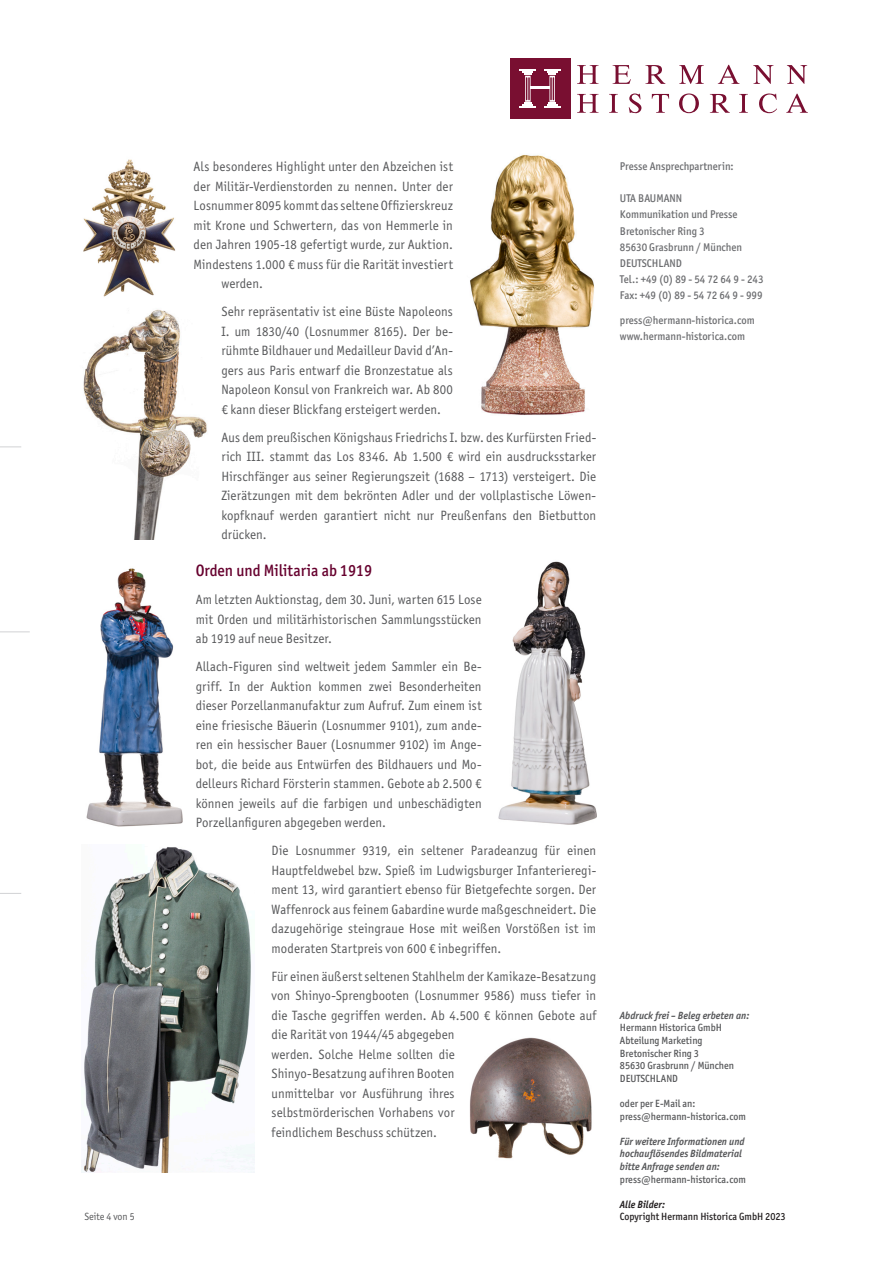
<style>
.page{position:relative;width:893px;height:1263px;background:#fff}
.page>*{position:absolute;margin:0;border:0;box-sizing:border-box;transform-origin:0 0}
.t1{font:500 16.5px "Officina Sans ITC Pro";color:#66002e;scale:.95 1}
.t2{font:13.5px/19.5px "Officina Sans ITC Std";letter-spacing:.015em;color:#57585a;text-align:justify;scale:.95 1}
.t3{font:500 11.25px/16.2px "Officina Sans ITC Pro";color:#6c6d70;scale:.95 1}
.t4{font:500 10.5px/12.6px "Officina Sans ITC Pro";color:#57585a;scale:.95 1}
.t5{font:italic 700 10.5px/12.6px "Officina Sans ITC Pro";color:#57585a;scale:.95 1}
.t6{font:500 10.5px "Officina Sans ITC Pro";color:#231f20;scale:.95 1}
.t7{font:italic 700 10.5px "Officina Sans ITC Pro";color:#231f20;scale:.95 1}
.t8{font:10.5px "Officina Sans ITC Std";color:#57585a;scale:.95 1}
</style>
<div class="page">
<svg style="left:0;top:446px;width:21px;height:1px"></svg>
<hr style="left:0;top:631px;width:30px;height:1px;background:#d1d2d4">
<svg style="left:0;top:893px;width:21px;height:1px"></svg>
<svg style="left:577px;top:65px;width:21px;height:19px"></svg>
<svg style="left:613px;top:65px;width:18px;height:19px"></svg>
<svg style="left:645px;top:65px;width:20px;height:19px"></svg>
<svg style="left:679px;top:65px;width:25px;height:19px"></svg>
<svg style="left:718px;top:65px;width:21px;height:19px"></svg>
<svg style="left:753px;top:65px;width:20px;height:19px"></svg>
<svg style="left:787px;top:65px;width:20px;height:19px"></svg>
<svg style="left:577px;top:94px;width:21px;height:19px"></svg>
<svg style="left:609px;top:94px;width:9px;height:19px"></svg>
<svg style="left:629px;top:94px;width:12px;height:19px"></svg>
<svg style="left:652px;top:94px;width:17px;height:19px"></svg>
<svg style="left:679px;top:94px;width:20px;height:19px"></svg>
<svg style="left:710px;top:94px;width:20px;height:19px"></svg>
<svg style="left:739px;top:94px;width:9px;height:19px"></svg>
<svg style="left:759px;top:94px;width:18px;height:19px"></svg>
<svg style="left:786px;top:94px;width:22px;height:19px"></svg>
<div style="left:510px;top:58px;width:60px;height:61px;background:#790f31"></div>
<hr style="left:530px;top:87px;width:20px;height:2px;background:#fff">
<svg style="left:520px;top:70px;width:16px;height:38px"></svg>
<svg style="left:544px;top:70px;width:16px;height:38px"></svg>
<img style="left:498px;top:561px;width:99px;height:264px">
<img style="left:83px;top:159px;width:93px;height:138px">
<img style="left:470px;top:155px;width:125px;height:260px">
<img style="left:86px;top:568px;width:97px;height:259px">
<img style="left:83px;top:309px;width:124px;height:230px">
<img style="left:469px;top:1037px;width:123px;height:122px">
<img style="left:82px;top:847px;width:173px;height:325px">
<p class="t8" style="left:84px;top:1211px;width:55px">Seite 4 von 5</p>
<p class="t2" style="left:194px;top:157px;width:274px">Als besonderes Highlight unter den Abzeichen ist</p>
<p class="t2" style="left:194px;top:176px;width:274px">der Militär-Verdienstorden zu nennen. Unter der</p>
<p class="t2" style="left:194px;top:196px;width:274px">Losnummer 8095 kommt das seltene Offizierskreuz</p>
<p class="t2" style="left:194px;top:215px;width:274px">mit Krone und Schwertern, das von H emmerle in</p>
<p class="t2" style="left:194px;top:235px;width:274px">den Jahren 1905-18 gefertigt wurde, zur Auktion.</p>
<p class="t2" style="left:194px;top:254px;width:274px">Mindestens 1.000 € muss für die Rarität investiert</p>
<p class="t2" style="left:221px;top:274px;width:45px">werden.</p>
<p class="t2" style="left:221px;top:302px;width:245px">Sehr repräsentativ ist eine Büste Napoleons I. um 1830/40 (Losnummer 8165). Der be&shy;rühmte Bildhauer und Medailleur David d’An&shy;gers aus Paris entwarf die Bronzestatue als Napoleon Konsul von Frankreich war. Ab 800 € kann dieser Blickfang ersteigert werden.</p>
<p class="t2" style="left:221px;top:427px;width:396px">Aus dem preußischen Königshaus Friedrichs I. bzw. des Kurfürsten Fried&shy;rich III. stammt das Los 8346. Ab 1.500 € wird ein ausdrucksstarker Hirschfänger aus seiner Regierungszeit (1688 – 1713) versteigert. Die Zierätzungen mit dem bekrönten Adler und der vollplastische Löwen&shy;kopfknauf werden garantiert nicht nur Preußenfans den Bietbutton drücken.</p>
<p class="t1" style="left:196px;top:561px;width:187px">Orden und Militaria ab 1919</p>
<p class="t2" style="left:196px;top:590px;width:302px">Am letzten Auktionstag, dem 30. Juni, warten 615 Lose mit Orden und militärhistorischen Sammlungsstücken ab 1919 auf neue Besitzer.</p>
<p class="t2" style="left:196px;top:657px;width:302px">Allach-Figuren sind weltweit jedem Sammler ein Be&shy;griff. In der Auktion kommen zwei Besonderheiten dieser Porzellanmanufaktur zum Aufruf. Zum einem ist eine friesische Bäuerin (Losnummer 9101), zum ande&shy;ren ein hessischer Bauer (Losnummer 9102) im Ange&shy;bot, die beide aus Entwürfen des Bildhauers und Mo&shy;delleurs Richard Försterin stammen. Gebote ab 2.500 € können jeweils auf die farbigen und unbeschädigten Porzellanfiguren abgegeben werden.</p>
<p class="t2" style="left:272px;top:841px;width:343px">Die Losnummer 9319, ein seltener Paradeanzug für einen H auptfeldwebel bzw. Spieß im Ludwigsburger Infanterieregi&shy;ment 13, wird garantiert ebenso für Bietgefechte sorgen. Der Waffenrock aus feinem Gabardine wurde maßgeschneidert. Die dazugehörige steingraue H ose mit weißen Vorstößen ist im moderaten Startpreis von 600 € inbegriffen.</p>
<p class="t2" style="left:272px;top:966px;width:343px;text-align:left">Für einen äußerst seltenen Stahlhelm der Kamikaze-Besatzung von Shinyo-Sprengbooten (Losnummer 9586) muss tiefer in die Tasche gegriffen werden. Ab 4.500 € können Gebote auf die Rarität von 1944/45 abgegeben<br>werden. Solche H elme sollten die<br>Shinyo-Besatzung auf ihren Booten<br>unmittelbar vor Ausführung ihres<br>selbstmörderischen Vorhabens vor<br>feindlichem Beschuss schützen.</p>
<p class="t3" style="left:620px;top:158px;width:121px">Presse Ansprechpartnerin:</p>
<p class="t3" style="left:620px;top:190px;width:152px">Uta Bau mann<br>Kommunikation und Presse<br>Bretonischer Ring 3<br>85630 Grasbrunn / München<br>DEUTSCHLAND<br>Tel.: +49 (0) 89 - 54 72 64 9 - 243<br>Fax: +49 (0) 89 - 54 72 64 9 - 999</p>
<p class="t3" style="left:620px;top:312px;width:143px">press@hermann-historica.com www.hermann-historica.com</p>
<p class="t5" style="left:620px;top:1009px;width:138px">Abdruck frei – Beleg erbeten an:</p>
<p class="t4" style="left:620px;top:1021px;width:122px">Hermann Historica GmbH<br>Abteilung Marketing<br>Bretonischer Ring 3<br>85630 Grasbrunn / München<br>DEUTSCHLAN D</p>
<p class="t4" style="left:620px;top:1097px;width:134px">oder per E-Mail an: press@hermann-historica.com</p>
<p class="t5" style="left:620px;top:1135px;width:133px">Für weitere Informationen und hochauflösendes Bildmaterial bitte Anfrage senden an:</p>
<p class="t4" style="left:620px;top:1173px;width:134px">press@hermann-historica.com</p>
<p class="t7" style="left:620px;top:1198px;width:49px">Alle Bilder:</p>
<p class="t6" style="left:620px;top:1210px;width:176px">Copyright Hermann Historica GmbH 2023</p>
</div>
